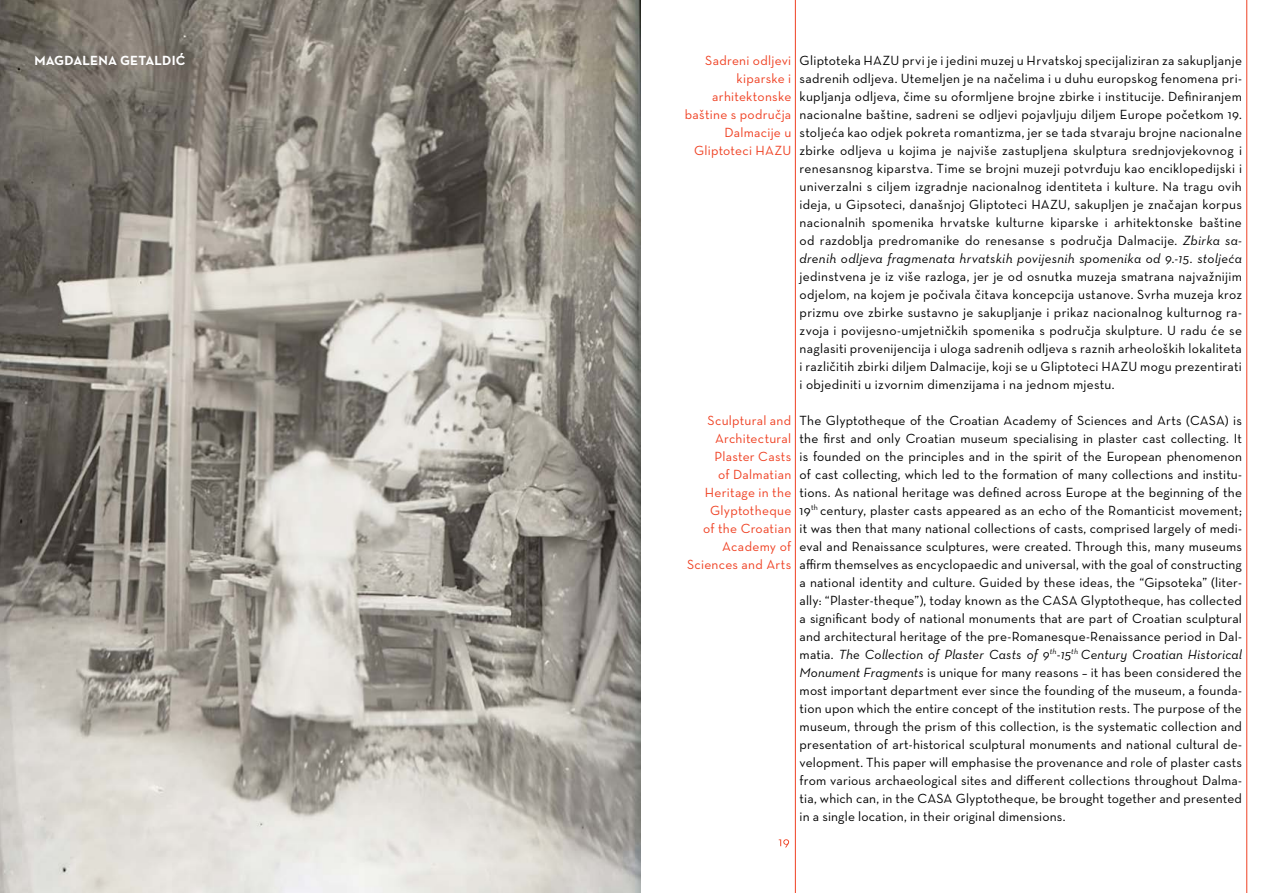
<style>
.page{position:relative;width:1276px;height:893px;background:#fff}
.page>*{position:absolute;margin:0;border:0;box-sizing:border-box;transform-origin:0 0}
.t1{font:500 13.5px/18px "Neutra Text CE";letter-spacing:.02em;color:#000;text-align:justify}
.t2{font:500 13.5px/18px "Neutra Text CE";letter-spacing:.02em;color:#ef4123;text-align:right}
.t3{font:700 13.5px "Neutra Text CE";letter-spacing:.01em;color:#fff}
.s1{font-style:italic}
</style>
<div class="page">
<hr style="left:795px;top:0;width:1px;height:893px;background:#ef4123">
<hr style="left:1246px;top:0;width:1px;height:893px;background:#ef4123">
<svg style="left:779px;top:839px;width:10px;height:8px"></svg>
<img style="left:0;top:0;width:640px;height:893px">
<div style="left:0;top:0;width:335px;height:269px;background:#000;opacity:.75"></div>
<p class="t3" style="left:34px;top:52px;width:153px">MAGDALENA GETALDIĆ</p>
<p class="t1" style="left:799px;top:51px;width:444px">Gliptoteka HAZU prvi je i jedini muzej u Hrvatskoj specijaliziran za sakupljanje sadrenih odljeva. Utemeljen je na načelima i u duhu europskog fenomena pri&shy;kupljanja odljeva, čime su oformljene brojne zbirke i institucije. Definiranjem nacionalne baštine, sadreni se odljevi pojavljuju diljem Europe početkom 19. stoljeća kao odjek pokreta romantizma, jer se tada stvaraju brojne nacionalne zbirke odljeva u kojima je najviše zastupljena skulptura srednjovjekovnog i renesansnog kiparstva. Time se brojni muzeji potvrđuju kao enciklopedijski i univerzalni s ciljem izgradnje nacionalnog identiteta i kulture. Na tragu ovih ideja, u Gipsoteci, današnjoj Gliptoteci HAZU, sakupljen je značajan korpus nacionalnih spomenika hrvatske kulturne kiparske i arhitektonske baštine od razdoblja predromanike do renesanse s područja Dalmacije. <span class="s1">Zbirka sa&shy;drenih odljeva fragmenata hrvatskih povijesnih spomenika od 9.-15. stoljeća</span></p>
<p class="t1" style="left:799px;top:267px;width:444px">jedinstvena je iz više razloga, jer je od osnutka muzeja smatrana najvažnijim odjelom, na kojem je počivala čitava koncepcija ustanove. Svrha muzeja kroz prizmu ove zbirke sustavno je sakupljanje i prikaz nacionalnog kulturnog ra&shy;zvoja i povijesno-umjetničkih spomenika s područja skulpture. U radu će se naglasiti provenijencija i uloga sadrenih odljeva s raznih arheoloških lokaliteta i različitih zbirki diljem Dalmacije, koji se u Gliptoteci HAZU mogu prezentirati i objediniti u izvornim dimenzijama i na jednom mjestu.</p>
<p class="t1" style="left:799px;top:411px;width:444px">The Glyptotheque of the Croatian Academy of Sciences and Arts (CASA) is the first and only Croatian museum specialising in plaster cast collecting. It is founded on the principles and in the spirit of the European phenomenon of cast collecting, which led to the formation of many collections and institu&shy;tions. As national heritage was defined across Europe at the beginning of the 19<sup>th</sup> century, plaster casts appeared as an echo of the Romanticist movement; it was then that many national collections of casts, comprised largely of medi&shy;eval and Renaissance sculptures, were created. Through this, many museums affirm themselves as encyclopaedic and universal, with the goal of constructing a national identity and culture. Guided by these ideas, the “Gipsoteka” (liter&shy;ally: “Plaster-theque”), today known as the CASA Glyptotheque, has collected a significant body of national monuments that are part of Croatian sculptural and architectural heritage of the pre-Romanesque-Renaissance period in Dal&shy;matia. <span class="s1">The Collection of Plaster Casts of 9</span><sup>th</sup><span class="s1">-15</span><sup>th</sup> <span class="s1">Century Croatian Historical Monument Fragments</span> is unique for many reasons – it has been considered the most important department ever since the founding of the museum, a founda&shy;tion upon which the entire concept of the institution rests. The purpose of the museum, through the prism of this collection, is the systematic collection and presentation of art-historical sculptural monuments and national cultural de&shy;velopment. This paper will emphasise the provenance and role of plaster casts from various archaeological sites and different collections throughout Dalma&shy;tia, which can, in the CASA Glyptotheque, be brought together and presented in a single location, in their original dimensions.</p>
<p class="t2" style="left:685px;top:51px;width:108px">Sadreni odljevi kiparske i arhitektonske baštine s područja<br>Dalmacije u<br>Gliptoteci HAZU</p>
<p class="t2" style="left:687px;top:411px;width:106px">Sculptural and<br>Architectural<br>Plaster Casts<br>of Dalmatian<br>Heritage in the<br>Glyptotheque<br>of the Croatian<br>Academy of<br>Sciences and Arts</p>
</div>
